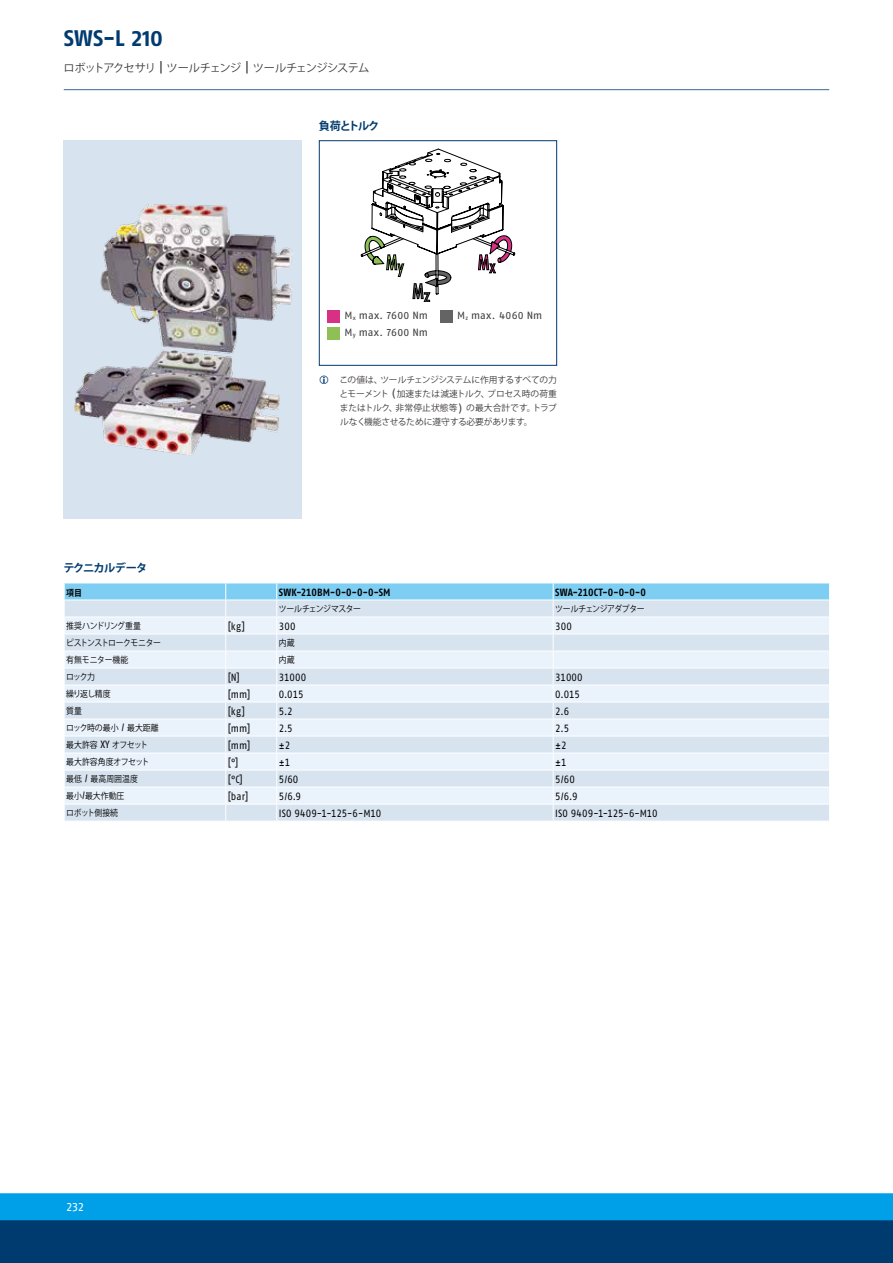
<style>
.page{position:relative;width:893px;height:1263px;background:#fff}
.page>*{position:absolute;margin:0;border:0;box-sizing:border-box;transform-origin:0 0}
.t1{font:700 22.5px "SCHUNK Fago Pro";color:#003b70}
.t2{font:12px "SCHUNK Fago Pro";color:#fff}
.t3{font:11.25px "Koz Go Pro";letter-spacing:-.065em;color:#3e3a39}
.t4{font:700 11.25px "Koz Go Pro";letter-spacing:-.07em;color:#003b70}
.t5{font:700 11.25px "Koz Go Pro";letter-spacing:-.09em;color:#003b70}
.t6{font:10.5px "SCHUNK Fago Pro";letter-spacing:.01em;color:#000;scale:.9 1}
.t7{font:700 10.5px "SCHUNK Fago Pro";letter-spacing:.005em;color:#000;scale:.9 1}
.t8{font:10.5px/17px "SCHUNK Fago Pro";letter-spacing:.01em;color:#3e3a39}
.t9{font:8.7px/14.2px "Koz Go Pro";letter-spacing:-.005em;color:#3e3a39;text-align:justify}
.t10{font:8.7px "Koz Go Pro";letter-spacing:-.03em;color:#000;scale:.9 1}
.t11{font:8.7px "Koz Go Pro";color:#000;scale:.9 1}
.t12{font:8.7px "Koz Go Pro";letter-spacing:-.01em;color:#000;scale:.9 1}
.t13{font:8.7px "Koz Go Pro";letter-spacing:-.08em;color:#000;scale:.9 1}
.t14{font:8.7px "Koz Go Pro";letter-spacing:-.05em;color:#000;scale:.9 1}
.t15{font:8.7px "Koz Go Pro";letter-spacing:-.055em;color:#000;scale:.9 1}
.t16{font:700 8.7px "Koz Go Pro";color:#000;scale:.9 1}
.s1{font-family:"SCHUNK Fago Pro";font-size:13.5px}
.s2{font-family:"SCHUNK Fago Pro";font-size:10.5px}
</style>
<div class="page">
<div style="left:0;top:1202px;width:893px;height:61px;background:#003b70"></div>
<div style="left:0;top:1193px;width:893px;height:27px;background:#00a0e9"></div>
<hr style="left:64px;top:89px;width:765px;height:1px;background:#3a6695">
<div style="left:64px;top:140px;width:238px;height:379px;background:#d8e3f0"></div>
<img style="left:74px;top:204px;width:218px;height:252px">
<div style="left:319px;top:140px;width:238px;height:226px;border:1px solid #003b70"></div>
<svg style="left:361px;top:149px;width:154px;height:153px"></svg>
<div style="left:327px;top:310px;width:13px;height:13px;background:#d83085"></div>
<div style="left:327px;top:327px;width:13px;height:13px;background:#8ec055"></div>
<div style="left:440px;top:310px;width:13px;height:13px;background:#656464"></div>
<svg style="left:64px;top:583px;width:766px;height:238px;background:#dbe9f5"></svg>
<h1 class="t1" style="left:64px;top:24px;width:101px">SWS-L 210</h1>
<p class="t3" style="left:64px;top:61px;width:307px">ロボットアクセサリ <span class="s1">|</span> ツールチェンジ <span class="s1">|</span> ツールチェンジシステム</p>
<p class="t5" style="left:319px;top:118px;width:62px">負荷とトルク</p>
<p class="t8" style="left:344px;top:307px;width:85px">M<sub>x</sub> max. 7600 Nm<br>M<sub>y</sub> max. 7600 Nm</p>
<p class="t8" style="left:457px;top:307px;width:87px">M<sub>z</sub> max. 4060 Nm</p>
<p class="t9" style="left:339px;top:373px;width:219px">この値は、ツールチェンジシステムに作用するすべての力とモーメント <span class="s2">(</span>加速または減速トルク、プロセス時の荷重またはトルク、非常停止状態等<span class="s2">)</span> の最大合計です。トラブルなく機能させるために遵守する必要があります。</p>
<p class="t4" style="left:63px;top:560px;width:85px">テクニカルデータ</p>
<p class="t16" style="left:66px;top:587px;width:19px">項目</p>
<p class="t7" style="left:279px;top:586px;width:126px">SWK-210BM-0-0-0-0-SM</p>
<p class="t7" style="left:555px;top:586px;width:102px">SWA-210CT-0-0-0-0</p>
<p class="t15" style="left:279px;top:603px;width:93px">ツールチェンジマスター</p>
<p class="t14" style="left:555px;top:603px;width:101px">ツールチェンジアダプター</p>
<p class="t10" style="left:66px;top:620px;width:84px">推奨ハンドリング重量</p>
<p class="t6" style="left:228px;top:620px;width:21px">[kg]</p>
<p class="t6" style="left:279px;top:620px;width:20px">300</p>
<p class="t6" style="left:555px;top:620px;width:20px">300</p>
<p class="t13" style="left:66px;top:637px;width:107px">ピストンストロークモニター</p>
<p class="t10" style="left:279px;top:637px;width:19px">内蔵</p>
<p class="t12" style="left:66px;top:654px;width:70px">有無モニター機能</p>
<p class="t10" style="left:279px;top:654px;width:19px">内蔵</p>
<p class="t10" style="left:66px;top:671px;width:34px">ロック力</p>
<p class="t6" style="left:228px;top:671px;width:15px">[N]</p>
<p class="t6" style="left:279px;top:671px;width:32px">31000</p>
<p class="t6" style="left:555px;top:671px;width:32px">31000</p>
<p class="t10" style="left:66px;top:688px;width:51px">繰り返し精度</p>
<p class="t6" style="left:228px;top:688px;width:27px">[mm]</p>
<p class="t6" style="left:279px;top:688px;width:29px">0.015</p>
<p class="t6" style="left:555px;top:688px;width:29px">0.015</p>
<p class="t10" style="left:66px;top:705px;width:19px">質量</p>
<p class="t6" style="left:228px;top:705px;width:21px">[kg]</p>
<p class="t6" style="left:279px;top:705px;width:17px">5.2</p>
<p class="t6" style="left:555px;top:705px;width:17px">2.6</p>
<p class="t11" style="left:66px;top:722px;width:104px">ロック時の最小 <span class="s2">/</span> 最大距離</p>
<p class="t6" style="left:228px;top:722px;width:27px">[mm]</p>
<p class="t6" style="left:279px;top:722px;width:17px">2.5</p>
<p class="t6" style="left:555px;top:722px;width:17px">2.5</p>
<p class="t10" style="left:66px;top:739px;width:92px">最大許容 <span class="s2">XY</span> オフセット</p>
<p class="t6" style="left:228px;top:739px;width:27px">[mm]</p>
<p class="t6" style="left:279px;top:739px;width:14px">±2</p>
<p class="t6" style="left:555px;top:739px;width:14px">±2</p>
<p class="t12" style="left:66px;top:756px;width:94px">最大許容角度オフセット</p>
<p class="t6" style="left:228px;top:756px;width:13px">[°]</p>
<p class="t6" style="left:279px;top:756px;width:14px">±1</p>
<p class="t6" style="left:555px;top:756px;width:14px">±1</p>
<p class="t11" style="left:66px;top:773px;width:81px">最低 <span class="s2">/</span> 最高周囲温度</p>
<p class="t6" style="left:228px;top:773px;width:18px">[°C]</p>
<p class="t6" style="left:279px;top:773px;width:23px">5/60</p>
<p class="t6" style="left:555px;top:773px;width:23px">5/60</p>
<p class="t10" style="left:66px;top:790px;width:66px">最小<span class="s2">/</span>最大作動圧</p>
<p class="t6" style="left:228px;top:790px;width:24px">[bar]</p>
<p class="t6" style="left:279px;top:790px;width:26px">5/6.9</p>
<p class="t6" style="left:555px;top:790px;width:26px">5/6.9</p>
<p class="t10" style="left:66px;top:807px;width:59px">ロボット側接続</p>
<p class="t6" style="left:279px;top:807px;width:115px">ISO 9409-1-125-6-M10</p>
<p class="t6" style="left:555px;top:807px;width:115px">ISO 9409-1-125-6-M10</p>
<p class="t2" style="left:67px;top:1199px;width:18px">232</p>
</div>
